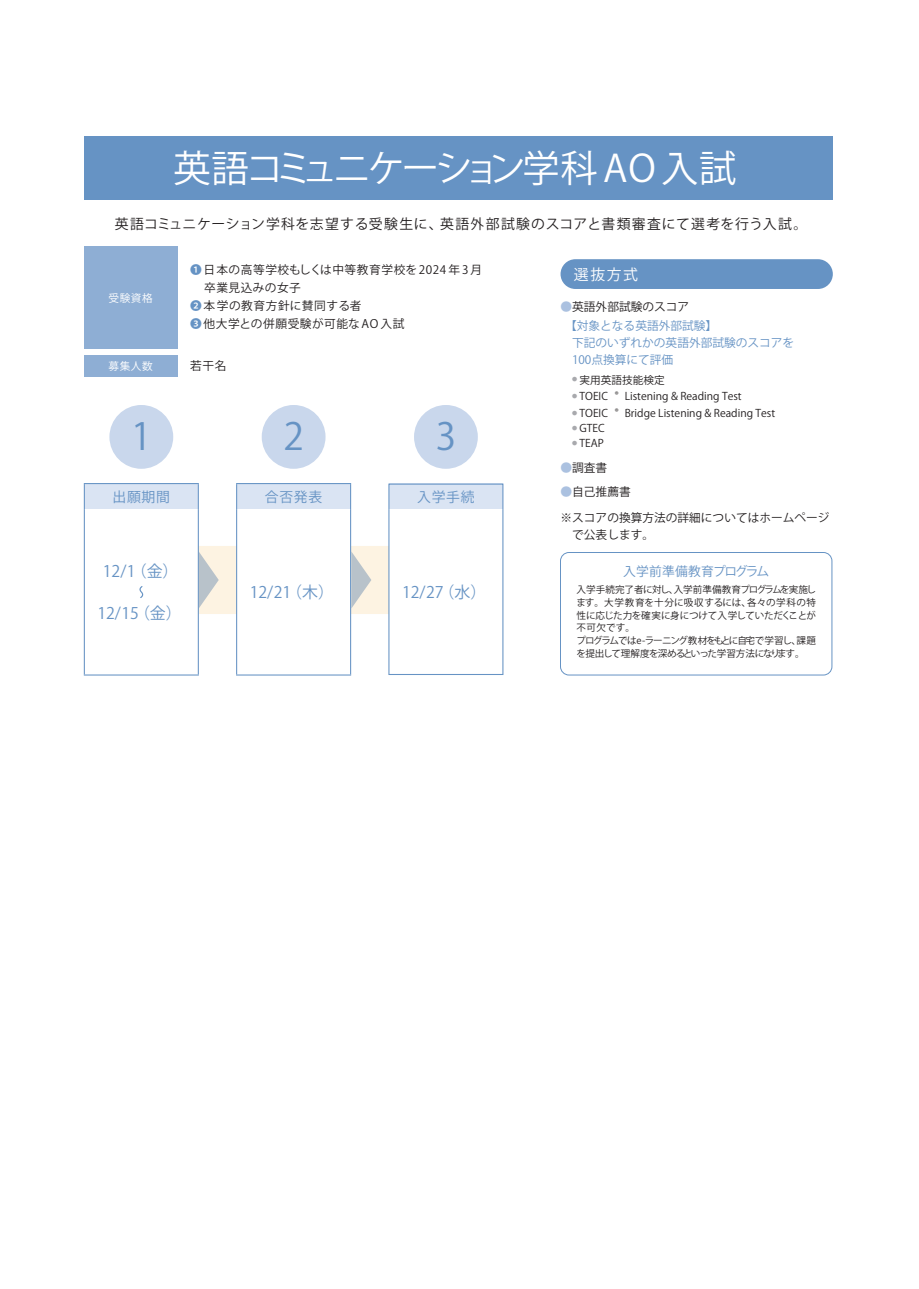
<style>
.page{position:relative;width:919px;height:1289px;background:#fff}
.page>*{position:absolute;margin:0;border:0;box-sizing:border-box;transform-origin:0 0}
.t1{font:500 37.2px "Ryumin Pr 6 N";letter-spacing:-.085em;color:#fff}
.t2{font:700 37.2px "DIN Pro";color:#6693c4}
.t3{font:15.9px "Gothic MB101 Pr 6 N";color:#6693c4}
.t4{font:14.85px "Gothic MB101 Pr 6 N";color:#fff}
.t5{font:300 13.8px "Gothic MB101 Pr 6 N";letter-spacing:.055em;color:#231f20}
.t6{font:13.8px "Gothic MB101 Pr 6 N";letter-spacing:.05em;color:#6693c4}
.t7{font:500 12.75px "Ryumin Pr 6 N";letter-spacing:.02em;color:#6693c4}
.t8{font:11.7px/18px "Gothic MB101 Pr 6 N";letter-spacing:.05em;color:#231f20}
.t9{font:500 11.7px/17px "Gothic MB101 Pr 6 N";color:#6693c4}
.t10{font:300 11.7px/17px "Gothic MB101 Pr 6 N";color:#231f20}
.t11{font:500 11.7px "Gothic MB101 Pr 6 N";color:#231f20}
.t12{font:10.65px "Gothic MB101 Pr 6 N";color:#231f20}
.t13{font:500 10.65px "Gothic MB101 Pr 6 N";letter-spacing:.05em;color:#fff}
.t14{font:9.6px/12.8px "Ryumin Pr 6 N";letter-spacing:-.025em;color:#231f20}
.s1{color:#6693c4}
.s2{color:#abc1e0}
</style>
<div class="page">
<div style="left:155px;top:546px;width:272px;height:68px;background:#fdf3e2"></div>
<svg style="left:351px;top:551px;width:20px;height:57px"></svg>
<svg style="left:199px;top:552px;width:20px;height:56px"></svg>
<div style="left:109px;top:405px;width:64px;height:64px;background:#c9d7ec;border-radius:50%"></div>
<div style="left:84px;top:483px;width:114px;height:26px;background:#dae4f3"></div>
<div style="left:84px;top:509px;width:114px;height:166px;background:#fff"></div>
<hr style="left:84px;top:483px;width:115px;height:1px;background:#6693c4">
<svg style="left:84px;top:484px;width:1px;height:25px"></svg>
<svg style="left:198px;top:484px;width:1px;height:25px"></svg>
<hr style="left:84px;top:509px;width:1px;height:165px;background:#6693c4">
<hr style="left:198px;top:509px;width:1px;height:165px;background:#6693c4">
<hr style="left:84px;top:674px;width:115px;height:1px;background:#6693c4">
<svg style="left:139px;top:586px;width:4px;height:12px"></svg>
<div style="left:262px;top:405px;width:63px;height:64px;background:#c9d7ec;border-radius:50%"></div>
<div style="left:236px;top:483px;width:114px;height:26px;background:#dae4f3"></div>
<div style="left:236px;top:509px;width:114px;height:166px;background:#fff"></div>
<hr style="left:236px;top:483px;width:115px;height:1px;background:#6693c4">
<svg style="left:236px;top:484px;width:1px;height:25px"></svg>
<svg style="left:350px;top:484px;width:1px;height:25px"></svg>
<hr style="left:236px;top:509px;width:1px;height:165px;background:#6693c4">
<hr style="left:350px;top:509px;width:1px;height:165px;background:#6693c4">
<hr style="left:236px;top:674px;width:115px;height:1px;background:#6693c4">
<div style="left:414px;top:405px;width:64px;height:64px;background:#c9d7ec;border-radius:50%"></div>
<div style="left:389px;top:483px;width:114px;height:26px;background:#dae4f3"></div>
<div style="left:389px;top:509px;width:114px;height:166px;background:#fff"></div>
<div style="left:388px;top:483px;width:115px;height:26px;border:1px solid #6693c4"></div>
<div style="left:388px;top:508px;width:115px;height:167px;border:1px solid #6693c4"></div>
<div style="left:84px;top:136px;width:748px;height:64px;background:#6693c4"></div>
<div style="left:84px;top:247px;width:93px;height:102px;background:#8eaed4"></div>
<div style="left:84px;top:355px;width:93px;height:21px;background:#8eaed4"></div>
<div style="left:560px;top:259px;width:272px;height:30px;background:#6693c4;border-radius:15px"></div>
<div style="left:560px;top:552px;width:272px;height:123px;border:1px solid #6693c4;border-radius:9px"></div>
<h1 class="t1" style="left:173px;top:147px;width:564px">英語コミュニケーション学科 AO 入試</h1>
<h3 class="t5" style="left:115px;top:216px;width:693px">英語コミュニケーション学科を志望する受験生に、英語外部試験のスコアと書類審査にて選考を行う入試。</h3>
<p class="t13" style="left:108px;top:292px;width:46px">受験資格</p>
<p class="t8" style="left:204px;top:261px;width:280px;text-indent:-14px"><span class="s1">❶</span>日本の高等学校もしくは中等教育学校を2024 年 3月卒業見込みの女子</p>
<p class="t8" style="left:190px;top:297px;width:216px"><span class="s1">❷</span>本学の教育方針に賛同する者<br><span class="s1">❸</span>他大学との併願受験が可能なAO 入試</p>
<p class="t13" style="left:108px;top:360px;width:46px">募集人数</p>
<p class="t8" style="left:190px;top:357px;width:38px">若干名</p>
<h1 class="t2" style="left:131px;top:415px;width:22px">1</h1>
<h3 class="t6" style="left:113px;top:489px;width:59px">出願期間</h3>
<h2 class="t3" style="left:103px;top:562px;width:77px">12/1（金）</h2>
<h2 class="t3" style="left:97px;top:604px;width:86px">12/15（金）</h2>
<h1 class="t2" style="left:283px;top:415px;width:22px">2</h1>
<h3 class="t6" style="left:265px;top:489px;width:59px">合否発表</h3>
<h2 class="t3" style="left:250px;top:583px;width:86px">12/21（木）</h2>
<h1 class="t2" style="left:436px;top:415px;width:22px">3</h1>
<h3 class="t6" style="left:417px;top:489px;width:59px">入学手続</h3>
<h2 class="t3" style="left:402px;top:583px;width:86px">12/27（水）</h2>
<h3 class="t4" style="left:574px;top:266px;width:65px">選抜方式</h3>
<p class="t11" style="left:560px;top:300px;width:130px"><span class="s2">●</span>英語外部試験のスコア</p>
<p class="t9" style="left:572px;top:317px;width:224px;text-indent:-7px">【対象となる英語外部試験】<br>下記のいずれかの英語外部試験のスコアを<br>100点換算にて評価</p>
<p class="t12" style="left:572px;top:373px;width:94px"><sup>●</sup> 実用英語技能検定</p>
<p class="t12" style="left:572px;top:390px;width:171px"><sup>●</sup> TOEIC <sup>®</sup> Listening &amp; Reading Test</p>
<p class="t12" style="left:572px;top:407px;width:205px"><sup>●</sup> TOEIC <sup>®</sup> Bridge Listening &amp; Reading Test</p>
<p class="t12" style="left:572px;top:422px;width:34px"><sup>●</sup> GTEC</p>
<p class="t12" style="left:572px;top:437px;width:33px"><sup>●</sup> TEAP</p>
<p class="t11" style="left:560px;top:460px;width:48px"><span class="s2">●</span>調査書</p>
<p class="t11" style="left:560px;top:485px;width:72px"><span class="s2">●</span>自己推薦書</p>
<p class="t10" style="left:560px;top:509px;width:270px">※スコアの換算方法の詳細についてはホームページ　で公表します。</p>
<h3 class="t7" style="left:623px;top:564px;width:148px">入学前準備教育プログラム</h3>
<p class="t14" style="left:576px;top:583px;width:241px">入学手続完了者に対し、入学前準備教育プログラムを実施します。大学教育を十分に吸収するには、各々の学科の特性に応じた力を確実に身につけて入学していただくことが不可欠です。<br>プログラムではe-ラーニング教材をもとに自宅で学習し、課題を提出して理解度を深めるといった学習方法になります。</p>
</div>
